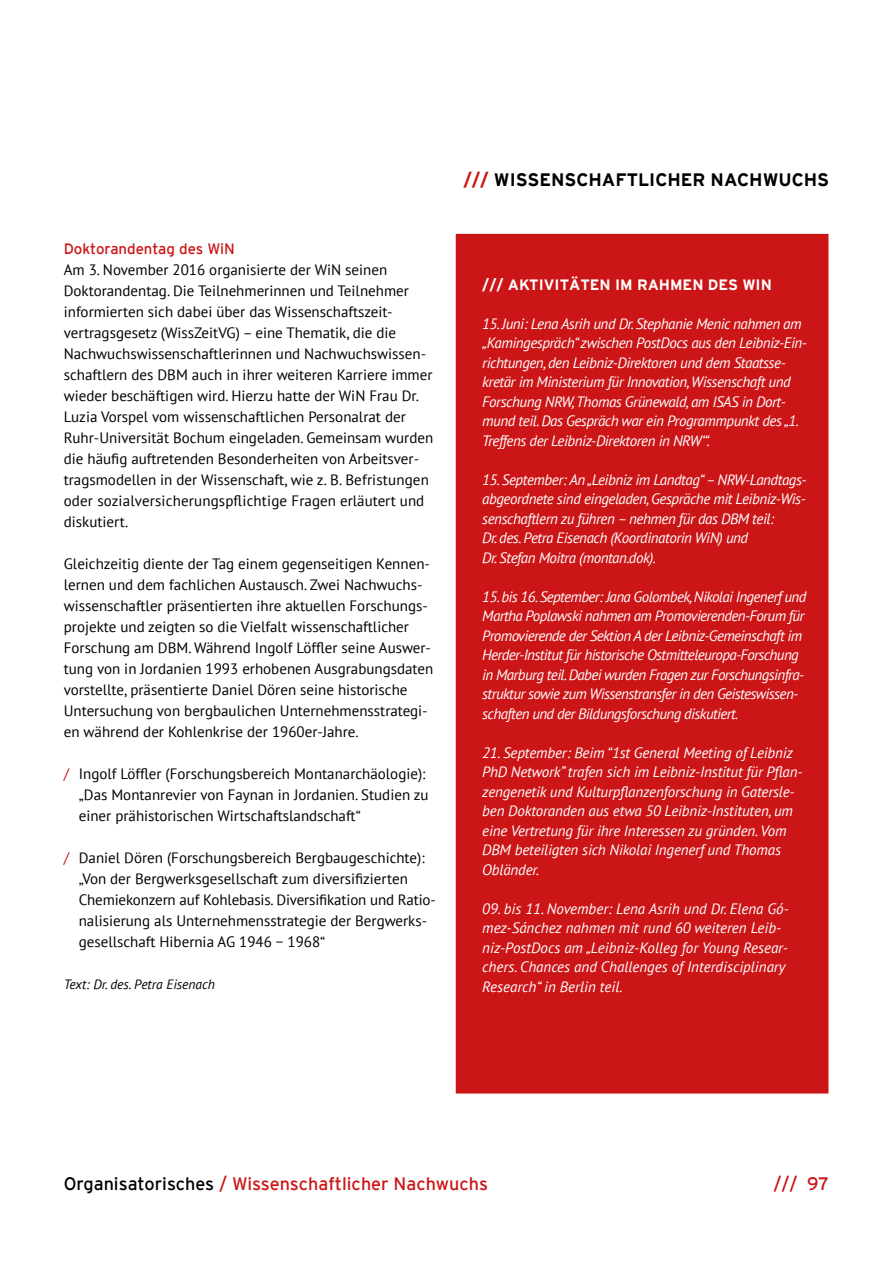
<style>
.page{position:relative;width:893px;height:1263px;background:#fff}
.page>*{position:absolute;margin:0;border:0;box-sizing:border-box;transform-origin:0 0}
.t1{font:18px "Interstate";color:#cb1517}
.t2{font:700 18px "Interstate";color:#000}
.t3{font:15px/21px "PT Sans";color:#000}
.t4{font:italic 15px/19.5px "PT Sans";letter-spacing:-.03em;color:#fff}
.t5{font:italic 15px/19.5px "PT Sans";letter-spacing:-.01em;color:#fff}
.t6{font:italic 15px/19.5px "PT Sans";color:#fff}
.t7{font:700 15px "Interstate";color:#fff}
.t8{font:15px "Interstate";color:#cb1517}
.t9{font:italic 13.5px "PT Sans";color:#000}
.s1{color:#cb1517}
.s2{color:#000}
</style>
<div class="page">
<div style="left:455px;top:233px;width:374px;height:861px;background:#cb1517;border:1px solid #fff"></div>
<p class="t8" style="left:64px;top:240px;width:173px">Doktorandentag des WiN</p>
<p class="t3" style="left:64px;top:259px;width:371px">Am 3. November 2016 organisierte der WiN seinen Doktorandentag. Die Teilnehmerinnen und Teilnehmer informierten sich dabei über das Wissenschaftszeit&shy;vertragsgesetz (WissZeitVG) – eine Thematik, die die Nachwuchswissenschaftlerinnen und Nachwuchswissen&shy;schaftlern des DBM auch in ihrer weiteren Karriere immer wieder beschäftigen wird. Hierzu hatte der WiN Frau Dr.<br>Luzia Vorspel vom wissenschaftlichen Personalrat der Ruhr-Universität Bochum eingeladen. Gemeinsam wurden die häufig auftretenden Besonderheiten von Arbeitsver&shy;tragsmodellen in der Wissenschaft, wie z. B. Befristungen oder sozialversicherungspflichtige Fragen erläutert und diskutiert.</p>
<p class="t3" style="left:64px;top:553px;width:371px">Gleichzeitig diente der Tag einem gegenseitigen Kennen&shy;lernen und dem fachlichen Austausch. Zwei Nachwuchs&shy;wissenschaftler präsentierten ihre aktuellen Forschungs&shy;projekte und zeigten so die Vielfalt wissenschaftlicher Forschung am DBM. Während Ingolf Löffler seine Auswer&shy;tung von in Jordanien 1993 erhobenen Ausgrabungsdaten vorstellte, präsentierte Daniel Dören seine historische Untersuchung von bergbaulichen Unternehmensstrategi&shy;en während der Kohlenkrise der 1960er-Jahre.</p>
<p class="t3" style="left:79px;top:763px;width:351px;text-indent:-15px"><span class="s1">/</span> Ingolf Löffler (Forschungsbereich Montanarchäologie): „Das Montanrevier von Faynan in Jordanien. Studien zu einer prähistorischen Wirtschaftslandschaft“</p>
<p class="t3" style="left:79px;top:847px;width:359px;text-indent:-15px"><span class="s1">/</span> Daniel Dören (Forschungsbereich Bergbaugeschichte): „Von der Bergwerksgesellschaft zum diversifizierten Chemiekonzern auf Kohlebasis. Diversifikation und Ratio&shy;nalisierung als Unternehmensstrategie der Bergwerks&shy;gesellschaft Hibernia AG 1946 − 1968“</p>
<p class="t9" style="left:64px;top:976px;width:153px">Text: Dr. des. Petra Eisenach</p>
<p class="t2" style="left:463px;top:170px;width:367px"><span class="s1">///</span> WISSENSCHAFTLICHER NACHWUCHS</p>
<p class="t7" style="left:482px;top:276px;width:291px">/// AKTIVITÄTEN IM RAHMEN DES WIN</p>
<p class="t4" style="left:482px;top:313px;width:326px">15. Juni: Lena Asrih und Dr. Stephanie Menic nahmen am „Kamingespräch“ zwischen PostDocs aus den Leibniz-Ein&shy;richtungen, den Leibniz-Direktoren und dem Staatsse&shy;kretär im Ministerium für Innovation, Wissenschaft und Forschung NRW, Thomas Grünewald, am ISAS in Dort&shy;mund teil. Das Gespräch war ein Programmpunkt des „1.<br>Treffens der Leibniz-Direktoren in NRW‘“.</p>
<p class="t4" style="left:482px;top:469px;width:326px">15. September: An „Leibniz im Landtag“ – NRW-Landtags&shy;abgeordnete sind eingeladen, Gespräche mit Leibniz-Wis&shy;senschaftlern zu führen – nehmen für das DBM teil:<br>Dr. des. Petra Eisenach (Koordinatorin WiN) und<br>Dr. Stefan Moitra (montan.dok).</p>
<p class="t4" style="left:482px;top:586px;width:326px">15. bis 16. September: Jana Golombek, Nikolai Ingenerf und Martha Poplawski nahmen am Promovierenden-Forum für Promovierende der Sektion A der Leibniz-Gemeinschaft im Herder-Institut für historische Ostmitteleuropa-Forschung in Marburg teil. Dabei wurden Fragen zur Forschungsinfra&shy;struktur sowie zum Wissenstransfer in den Geisteswissen&shy;schaften und der Bildungsforschung diskutiert.</p>
<p class="t5" style="left:482px;top:742px;width:322px">21. September: Beim “1st General Meeting of Leibniz PhD Network” trafen sich im Leibniz-Institut für Pflan&shy;zengenetik und Kulturpflanzenforschung in Gatersle&shy;ben Doktoranden aus etwa 50 Leibniz-Instituten, um eine Vertretung für ihre Interessen zu gründen. Vom DBM beteiligten sich Nikolai Ingenerf und Thomas Obländer.</p>
<p class="t6" style="left:482px;top:898px;width:308px">09. bis 11. November: Lena Asrih und Dr. Elena Gó&shy;mez-Sánchez nahmen mit rund 60 weiteren Leib&shy;niz-PostDocs am „Leibniz-Kolleg for Young Resear&shy;chers. Chances and Challenges of Interdisciplinary Research“ in Berlin teil.</p>
<p class="t1" style="left:64px;top:1174px;width:426px"><span class="s2">Organisatorisches</span> / Wissenschaftlicher Nachwuchs</p>
<p class="t1" style="left:773px;top:1174px;width:57px">/// 97</p>
</div>
